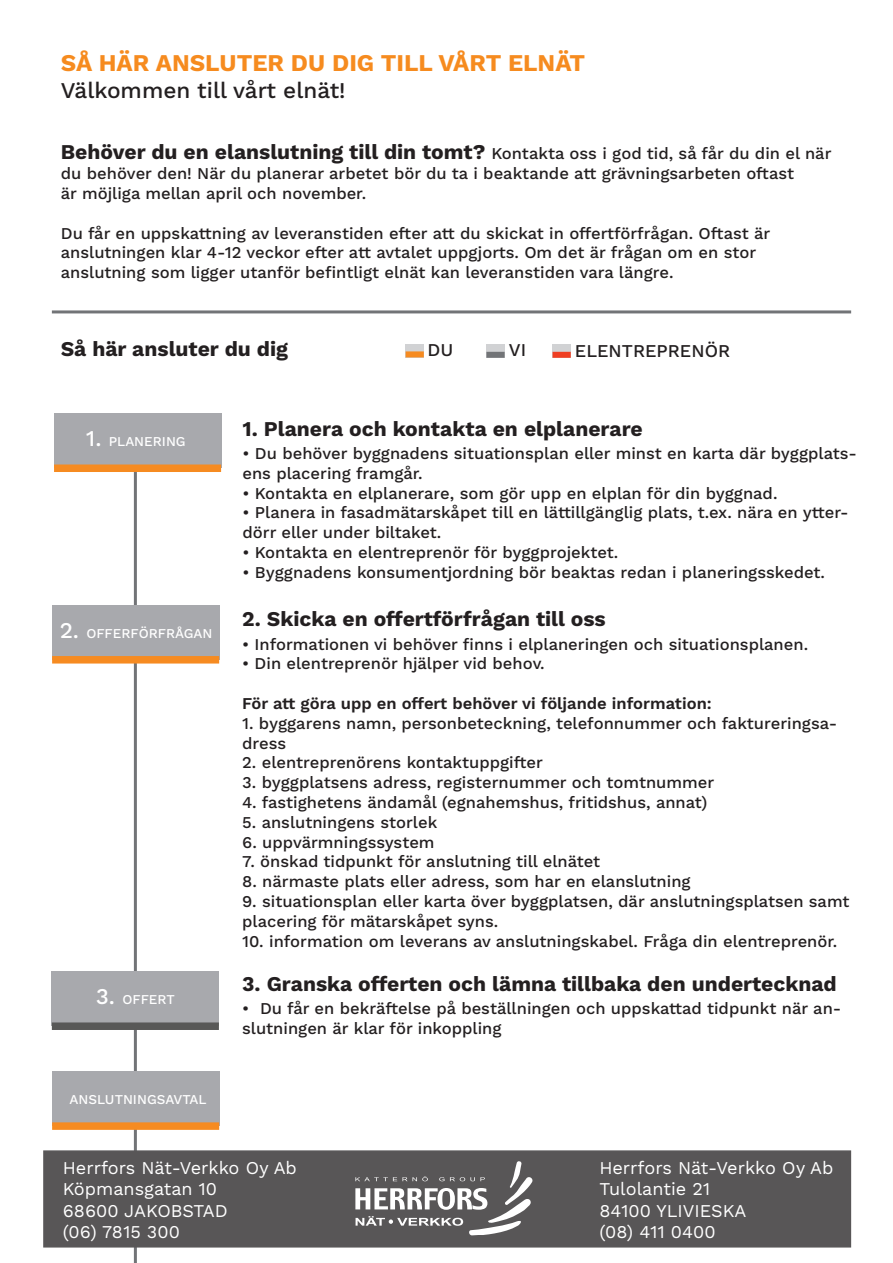
<style>
.page{position:relative;width:893px;height:1263px;background:#fff}
.page>*{position:absolute;margin:0;border:0;box-sizing:border-box;transform-origin:0 0}
.t1{font:700 24px "Work Sans";color:#f68b1f}
.t2{font:500 22.5px "Work Sans";color:#231f20}
.t3{font:700 21px "Work Sans";color:#231f20}
.t4{font:18px "Work Sans";color:#fff}
.t5{font:500 18px "Work Sans";color:#231f20}
.t6{font:500 16.5px/19.8px "Work Sans";color:#231f20}
.t7{font:600 16.5px "Work Sans";color:#231f20}
.t8{font:500 13.5px "Work Sans";color:#fff}
.s1{font-weight:500;font-size:16.5px}
.s2{font-size:22.5px}
</style>
<div class="page">
<hr style="left:134px;top:438px;width:3px;height:825px;background:#727477">
<div style="left:43px;top:1150px;width:808px;height:97px;background:#585657;border:2px solid #585657"></div>
<svg style="left:355px;top:1161px;width:178px;height:75px"></svg>
<div style="left:406px;top:344px;width:18px;height:13px;background:#d1d2d4"></div>
<div style="left:406px;top:351px;width:18px;height:6px;background:#f68b21"></div>
<div style="left:552px;top:344px;width:19px;height:14px;background:#d1d2d4"></div>
<div style="left:486px;top:344px;width:19px;height:14px;background:#d1d2d4"></div>
<hr style="left:52px;top:310px;width:799px;height:3px;background:#727477">
<div style="left:54px;top:414px;width:167px;height:54px;background:#a8a9ad"></div>
<div style="left:54px;top:464px;width:167px;height:8px;background:#f68b21"></div>
<div style="left:52px;top:605px;width:167px;height:55px;background:#a8a9ad"></div>
<div style="left:52px;top:656px;width:167px;height:7px;background:#f68b21"></div>
<div style="left:52px;top:1071px;width:167px;height:55px;background:#a8a9ad"></div>
<div style="left:52px;top:1122px;width:167px;height:8px;background:#f68b21"></div>
<div style="left:52px;top:972px;width:167px;height:54px;background:#a8a9ad"></div>
<div style="left:52px;top:1022px;width:167px;height:8px;background:#585857"></div>
<div style="left:486px;top:352px;width:19px;height:6px;background:#727477"></div>
<div style="left:552px;top:352px;width:19px;height:6px;background:#ef3e22"></div>
<p class="t1" style="left:61px;top:49px;width:526px">SÅ HÄR ANSLUTER DU DIG TILL VÅRT ELNÄT</p>
<p class="t2" style="left:61px;top:77px;width:286px">Välkommen till vårt elnät!</p>
<p class="t3" style="left:61px;top:140px;width:772px">Behöver du en elanslutning till din tomt? <span class="s1">Kontakta oss i god tid, så får du din el när</span></p>
<p class="t6" style="left:61px;top:164px;width:735px">du behöver den! När du planerar arbetet bör du ta i beaktande att grävningsarbeten oftast</p>
<p class="t6" style="left:61px;top:184px;width:307px">är möjliga mellan april och november.</p>
<p class="t6" style="left:61px;top:224px;width:711px">Du får en uppskattning av leveranstiden efter att du skickat in offertförfrågan. Oftast är</p>
<p class="t6" style="left:61px;top:244px;width:697px">anslutningen klar 4-12 veckor efter att avtalet uppgjorts. Om det är frågan om en stor</p>
<p class="t6" style="left:61px;top:263px;width:614px">anslutning som ligger utanför befintligt elnät kan leveranstiden vara längre.</p>
<p class="t3" style="left:61px;top:337px;width:229px">Så här ansluter du dig</p>
<p class="t5" style="left:575px;top:340px;width:157px">ELENTREPRENÖR</p>
<p class="t5" style="left:428px;top:340px;width:27px">DU</p>
<p class="t5" style="left:509px;top:340px;width:19px">VI</p>
<p class="t8" style="left:86px;top:434px;width:101px"><span class="s2">1.</span> PLANERING</p>
<p class="t8" style="left:60px;top:625px;width:154px"><span class="s2">2.</span> OFFERFÖRFRÅGAN</p>
<p class="t8" style="left:96px;top:992px;width:80px"><span class="s2">3.</span> OFFERT</p>
<p class="t8" style="left:69px;top:1091px;width:139px">ANSLUTNINGSAVTAL</p>
<p class="t3" style="left:242px;top:416px;width:402px">1. Planera och kontakta en elplanerare</p>
<p class="t6" style="left:242px;top:444px;width:616px">• Du behöver byggnadens situationsplan eller minst en karta där byggplats&shy;ens placering framgår.</p>
<p class="t6" style="left:242px;top:484px;width:536px">• Kontakta en elplanerare, som gör upp en elplan för din byggnad.</p>
<p class="t6" style="left:242px;top:504px;width:608px">• Planera in fasadmätarskåpet till en lättillgänglig plats, t.ex. nära en ytter&shy;dörr eller under biltaket.</p>
<p class="t6" style="left:242px;top:543px;width:377px">• Kontakta en elentreprenör för byggprojektet.</p>
<p class="t6" style="left:242px;top:563px;width:584px">• Byggnadens konsumentjordning bör beaktas redan i planeringsskedet.</p>
<p class="t3" style="left:242px;top:607px;width:365px">2. Skicka en offertförfrågan till oss</p>
<p class="t6" style="left:242px;top:635px;width:567px">• Informationen vi behöver finns i elplaneringen och situationsplanen.</p>
<p class="t6" style="left:242px;top:655px;width:304px">• Din elentreprenör hjälper vid behov.</p>
<p class="t7" style="left:242px;top:694px;width:471px">För att göra upp en offert behöver vi följande information:</p>
<p class="t6" style="left:242px;top:714px;width:597px">1. byggarens namn, personbeteckning, telefonnummer och faktureringsa&shy;dress</p>
<p class="t6" style="left:242px;top:754px;width:302px">2. elentreprenörens kontaktuppgifter</p>
<p class="t6" style="left:242px;top:773px;width:473px">3. byggplatsens adress, registernummer och tomtnummer</p>
<p class="t6" style="left:242px;top:793px;width:467px">4. fastighetens ändamål (egnahemshus, fritidshus, annat)</p>
<p class="t6" style="left:242px;top:813px;width:197px">5. anslutningens storlek</p>
<p class="t6" style="left:242px;top:833px;width:194px">6. uppvärmningssystem</p>
<p class="t6" style="left:242px;top:853px;width:360px">7. önskad tidpunkt för anslutning till elnätet</p>
<p class="t6" style="left:242px;top:872px;width:450px">8. närmaste plats eller adress, som har en elanslutning</p>
<p class="t6" style="left:242px;top:892px;width:609px">9. situationsplan eller karta över byggplatsen, där anslutningsplatsen samt placering för mätarskåpet syns.</p>
<p class="t6" style="left:242px;top:932px;width:597px">10. information om leverans av anslutningskabel. Fråga din elentreprenör.</p>
<p class="t3" style="left:242px;top:971px;width:596px">3. Granska offerten och lämna tillbaka den undertecknad</p>
<p class="t6" style="left:242px;top:999px;width:601px">• Du får en bekräftelse på beställningen och uppskattad tidpunkt när an&shy;slutningen är klar för inkoppling</p>
<p class="t4" style="left:63px;top:1157px;width:236px">Herrfors Nät-Verkko Oy Ab</p>
<p class="t4" style="left:63px;top:1178px;width:156px">Köpmansgatan 10</p>
<p class="t4" style="left:63px;top:1200px;width:166px">68600 JAKOBSTAD</p>
<p class="t4" style="left:63px;top:1222px;width:119px">(06) 7815 300</p>
<p class="t4" style="left:599px;top:1157px;width:236px">Herrfors Nät-Verkko Oy Ab</p>
<p class="t4" style="left:599px;top:1178px;width:112px">Tulolantie 21</p>
<p class="t4" style="left:599px;top:1200px;width:149px">84100 YLIVIESKA</p>
<p class="t4" style="left:599px;top:1222px;width:118px">(08) 411 0400</p>
</div>
